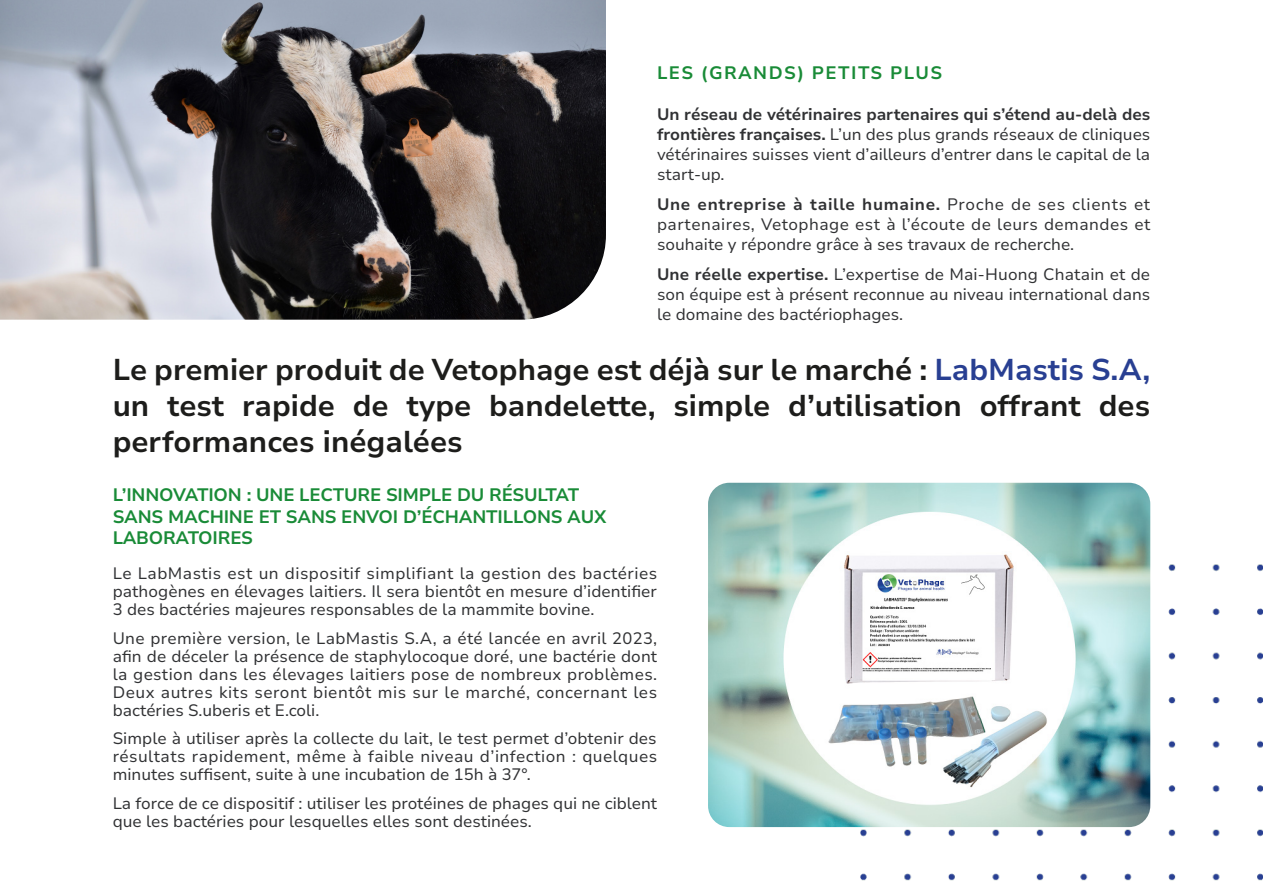
<style>
.page{position:relative;width:1263px;height:893px;background:#fff}
.page>*{position:absolute;margin:0;border:0;box-sizing:border-box;transform-origin:0 0}
.Pages_-_Titre_1{font:700 30px/36px "Nunito Sans 10 pt";color:#1d1d1b;text-align:justify}
.Pages_-_Titre_2{font:700 18px/21.6px "Nunito Sans 10 pt";letter-spacing:-.01em;color:#198b37}
.Pages_-_Titre_2-2{font:700 18px "Nunito Sans 10 pt";letter-spacing:.08em;color:#198b37}
.Pages_-_Paragraphe{font:16.5px/18px "Nunito Sans 10 pt";color:#303133;text-align:justify}
.s1{font-weight:700}
.s2{color:#283f92}
</style>
<div class="page">
<img style="left:859px;top:531px;width:404px;height:350px">
<img style="left:708px;top:483px;width:442px;height:344px">
<img style="left:0;top:0;width:606px;height:320px">
<p class="Pages_-_Titre_2-2" style="left:657px;top:60px;width:287px">LES (GRANDS) PETITS PLUS</p>
<p class="Pages_-_Paragraphe" style="left:657px;top:104px;width:495px;line-height:19.8px"><span class="s1">Un réseau de vétérinaires partenaires qui s’étend au-delà des frontières françaises.</span> L’un des plus grands réseaux de cliniques vétérinaires suisses vient d’ailleurs d’entrer dans le capital de la start-up.</p>
<p class="Pages_-_Paragraphe" style="left:657px;top:194px;width:495px;line-height:19.8px"><span class="s1">Une entreprise à taille humaine.</span> Proche de ses clients et partenaires, Vetophage est à l’écoute de leurs demandes et souhaite y répondre grâce à ses travaux de recherche.</p>
<p class="Pages_-_Paragraphe" style="left:657px;top:264px;width:495px;line-height:19.8px"><span class="s1">Une réelle expertise.</span> L’expertise de Mai-Huong Chatain et de son équipe est à présent reconnue au niveau international dans le domaine des bactériophages.</p>
<p class="Pages_-_Titre_1" style="left:113px;top:351px;width:1039px">Le premier produit de Vetophage est déjà sur le marché : <span class="s2">LabMastis S.A, </span>un test rapide de type bandelette, simple d’utilisation offrant des performances inégalées</p>
<p class="Pages_-_Titre_2" style="left:113px;top:483px;width:495px">L’INNOVATION : UNE LECTURE SIMPLE DU RÉSULTAT<br>SANS MACHINE ET SANS ENVOI D’ÉCHANTILLONS AUX<br>LABORATOIRES</p>
<p class="Pages_-_Paragraphe" style="left:113px;top:564px;width:546px">Le LabMastis est un dispositif simplifiant la gestion des bactéries pathogènes en élevages laitiers. Il sera bientôt en mesure d’identifier 3 des bactéries majeures responsables de la mammite bovine.</p>
<p class="Pages_-_Paragraphe" style="left:113px;top:628px;width:546px">Une première version, le LabMastis S.A, a été lancée en avril 2023, afin de déceler la présence de staphylocoque doré, une bactérie dont la gestion dans les élevages laitiers pose de nombreux problèmes.<br>Deux autres kits seront bientôt mis sur le marché, concernant les bactéries S.uberis et E.coli.</p>
<p class="Pages_-_Paragraphe" style="left:113px;top:729px;width:546px">Simple à utiliser après la collecte du lait, le test permet d’obtenir des résultats rapidement, même à faible niveau d’infection : quelques minutes suffisent, suite à une incubation de 15h à 37°.</p>
<p class="Pages_-_Paragraphe" style="left:113px;top:794px;width:546px">La force de ce dispositif : utiliser les protéines de phages qui ne ciblent que les bactéries pour lesquelles elles sont destinées.</p>
</div>
